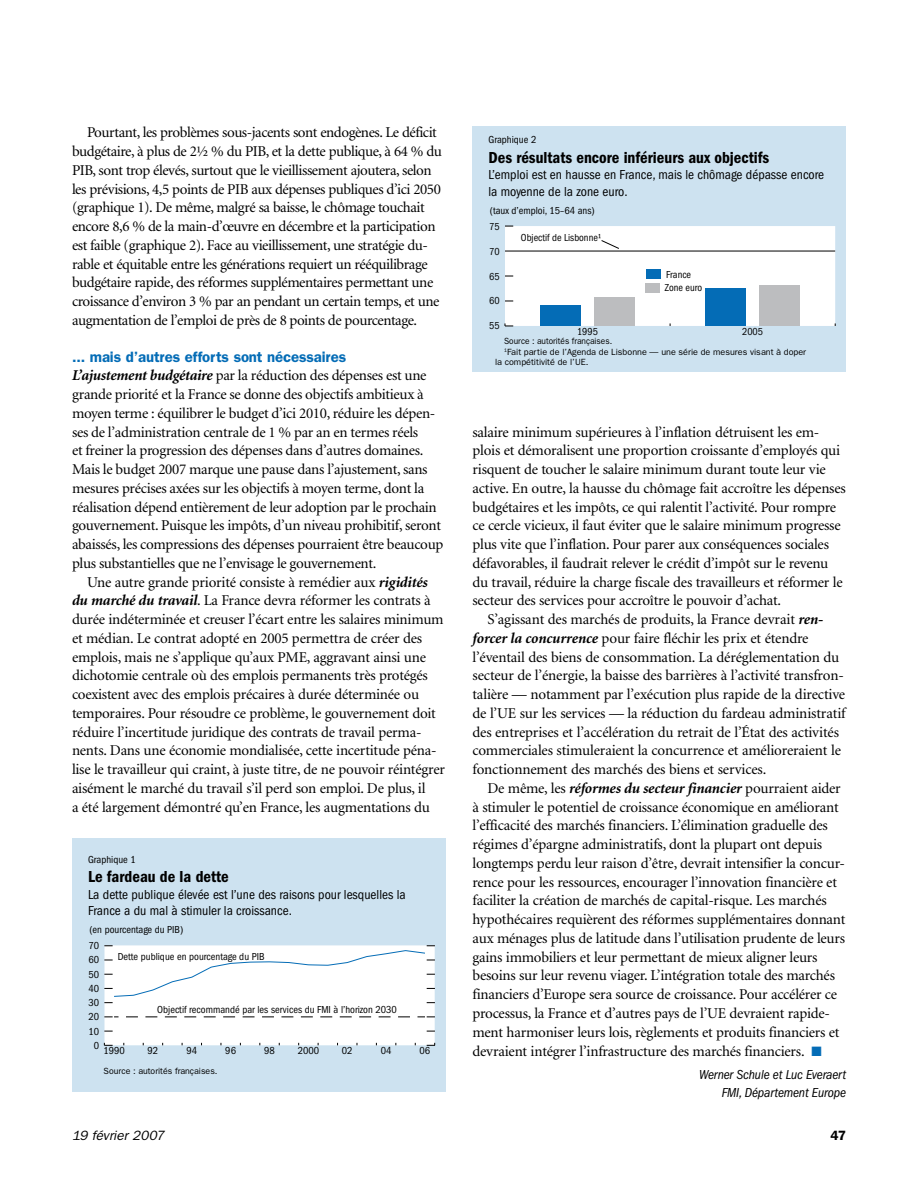
<style>
.page{position:relative;width:918px;height:1188px;background:#fff}
.page>*{position:absolute;margin:0;border:0;box-sizing:border-box;transform-origin:0 0}
.t1{font:600 condensed 16.5px "Franklin Gothic";color:#000}
.t2{font:15px/18.8px "Minion";letter-spacing:-.015em;color:#000}
.t3{font:600 15px "Franklin Gothic";letter-spacing:-.01em;color:#046cb6}
.t4{font:condensed 13.5px/16.5px "Franklin Gothic";color:#000}
.t5{font:italic condensed 13.5px/18px "Franklin Gothic";letter-spacing:-.01em;color:#000;text-align:right}
.t6{font:italic 13.5px "Franklin Gothic";letter-spacing:.005em;color:#000}
.t7{font:600 13.5px "Franklin Gothic";color:#000}
.t8{font:condensed 10.5px "Franklin Gothic";color:#000}
.t9{font:9px "Franklin Gothic";color:#000}
.t10{font:9px "Franklin Gothic";color:#000;scale:.93 1}
.s1{font-weight:700;font-style:italic}
.s2{color:#046cb6}
</style>
<div class="page">
<div style="left:72px;top:838px;width:374px;height:253px;background:#cde2f0"></div>
<svg style="left:104px;top:945px;width:332px;height:101px;background:#f9fafb"></svg>
<div style="left:472px;top:126px;width:374px;height:246px;background:#cde2f0"></div>
<svg style="left:505px;top:226px;width:331px;height:101px;background:#e2eaf0"></svg>
<p class="t2" style="left:72px;top:124px;width:372px;text-indent:15px">Pourtant, les problèmes sous-jacents sont endogènes. Le déficit budgétaire, à plus de 2½ % du PIB, et la dette publique, à 64 % du PIB, sont trop élevés, surtout que le vieillissement ajoutera, selon les prévisions, 4,5 points de PIB aux dépenses publiques d’ici 2050 (graphique 1). De même, malgré sa baisse, le chômage touchait encore 8,6 % de la main-d’œuvre en décembre et la participation est faible (graphique 2). Face au vieillissement, une stratégie du&shy;rable et équitable entre les générations requiert un rééquilibrage budgétaire rapide, des réformes supplémentaires permettant une croissance d’environ 3 % par an pendant un certain temps, et une augmentation de l’emploi de près de 8 points de pourcentage.</p>
<p class="t3" style="left:72px;top:347px;width:276px">... mais d’autres efforts sont nécessaires</p>
<p class="t2" style="left:72px;top:367px;width:373px"><span class="s1">L’ajustement budgétaire</span> par la réduction des dépenses est une grande priorité et la France se donne des objectifs ambitieux à moyen terme : équilibrer le budget d’ici 2010, réduire les dépen&shy;ses de l’administration centrale de 1 % par an en termes réels<br>et freiner la progression des dépenses dans d’autres domaines.<br>Mais le budget 2007 marque une pause dans l’ajustement, sans mesures précises axées sur les objectifs à moyen terme, dont la réalisation dépend entièrement de leur adoption par le prochain gouvernement. Puisque les impôts, d’un niveau prohibitif, seront abaissés, les compressions des dépenses pourraient être beaucoup plus substantielles que ne l’envisage le gouvernement.</p>
<p class="t2" style="left:72px;top:573px;width:374px;text-indent:15px">Une autre grande priorité consiste à remédier aux <span class="s1">rigidités du marché du travail</span>. La France devra réformer les contrats à durée indéterminée et creuser l’écart entre les salaires minimum et médian. Le contrat adopté en 2005 permettra de créer des emplois, mais ne s’applique qu’aux PME, aggravant ainsi une dichotomie centrale où des emplois permanents très protégés coexistent avec des emplois précaires à durée déterminée ou temporaires. Pour résoudre ce problème, le gouvernement doit réduire l’incertitude juridique des contrats de travail perma&shy;nents. Dans une économie mondialisée, cette incertitude péna&shy;lise le travailleur qui craint, à juste titre, de ne pouvoir réintégrer aisément le marché du travail s’il perd son emploi. De plus, il<br>a été largement démontré qu’en France, les augmentations du</p>
<p class="t8" style="left:88px;top:853px;width:49px">Graphique 1</p>
<p class="t1" style="left:88px;top:867px;width:142px">Le fardeau de la dette</p>
<p class="t4" style="left:88px;top:886px;width:319px">La dette publique élevée est l’une des raisons pour lesquelles la<br>France a du mal à stimuler la croissance.</p>
<p class="t8" style="left:89px;top:924px;width:96px">(en pourcentage du PIB)</p>
<p class="t8" style="left:88px;top:940px;width:12px">70</p>
<p class="t8" style="left:88px;top:954px;width:12px">60</p>
<p class="t8" style="left:88px;top:968px;width:12px">50</p>
<p class="t8" style="left:88px;top:983px;width:12px">40</p>
<p class="t8" style="left:88px;top:997px;width:12px">30</p>
<p class="t8" style="left:88px;top:1011px;width:12px">20</p>
<p class="t8" style="left:88px;top:1025px;width:12px">10</p>
<p class="t8" style="left:118px;top:951px;width:148px">Dette publique en pourcentage du PIB</p>
<p class="t8" style="left:157px;top:1004px;width:241px">Objectif recommandé par les services du FMI à l’horizon 2030</p>
<p class="t8" style="left:94px;top:1039px;width:7px">0</p>
<p class="t8" style="left:103px;top:1044px;width:23px">1990</p>
<p class="t8" style="left:148px;top:1044px;width:12px">92</p>
<p class="t8" style="left:186px;top:1044px;width:12px">94</p>
<p class="t8" style="left:225px;top:1044px;width:12px">96</p>
<p class="t8" style="left:264px;top:1044px;width:12px">98</p>
<p class="t8" style="left:298px;top:1044px;width:23px">2000</p>
<p class="t8" style="left:342px;top:1044px;width:12px">02</p>
<p class="t8" style="left:381px;top:1044px;width:12px">04</p>
<p class="t8" style="left:420px;top:1044px;width:12px">06</p>
<p class="t9" style="left:104px;top:1065px;width:115px">Source : autorités françaises.</p>
<p class="t8" style="left:489px;top:134px;width:49px">Graphique 2</p>
<p class="t1" style="left:489px;top:148px;width:282px">Des résultats encore inférieurs aux objectifs</p>
<p class="t4" style="left:489px;top:167px;width:337px">L’emploi est en hausse en France, mais le chômage dépasse encore la moyenne de la zone euro.</p>
<p class="t8" style="left:490px;top:204px;width:106px">(taux d’emploi, 15–64 ans)</p>
<p class="t8" style="left:489px;top:220px;width:12px">75</p>
<p class="t8" style="left:489px;top:245px;width:12px">70</p>
<p class="t8" style="left:489px;top:270px;width:12px">65</p>
<p class="t8" style="left:489px;top:295px;width:12px">60</p>
<p class="t8" style="left:489px;top:320px;width:12px">55</p>
<p class="t8" style="left:521px;top:231px;width:82px">Objectif de Lisbonne¹</p>
<p class="t8" style="left:666px;top:268px;width:27px">France</p>
<p class="t8" style="left:665px;top:282px;width:39px">Zone euro</p>
<p class="t8" style="left:577px;top:325px;width:23px">1995</p>
<p class="t8" style="left:742px;top:325px;width:23px">2005</p>
<p class="t10" style="left:504px;top:336px;width:118px">Source : autorités françaises.</p>
<p class="t9" style="left:504px;top:346px;width:304px"><sup>1</sup>Fait partie de l’Agenda de Lisbonne — une série de mesures visant à doper</p>
<p class="t9" style="left:495px;top:357px;width:95px">la compétitivité de l’UE.</p>
<p class="t2" style="left:472px;top:423px;width:375px">salaire minimum supérieures à l’inflation détruisent les em&shy;plois et démoralisent une proportion croissante d’employés qui risquent de toucher le salaire minimum durant toute leur vie active. En outre, la hausse du chômage fait accroître les dépenses budgétaires et les impôts, ce qui ralentit l’activité. Pour rompre ce cercle vicieux, il faut éviter que le salaire minimum progresse plus vite que l’inflation. Pour parer aux conséquences sociales défavorables, il faudrait relever le crédit d’impôt sur le revenu du travail, réduire la charge fiscale des travailleurs et réformer le secteur des services pour accroître le pouvoir d’achat.</p>
<p class="t2" style="left:472px;top:611px;width:375px;text-indent:15px">S’agissant des marchés de produits, la France devrait <span class="s1">ren&shy;forcer la concurrence</span> pour faire fléchir les prix et étendre l’éventail des biens de consommation. La déréglementation du secteur de l’énergie, la baisse des barrières à l’activité transfron&shy;talière — notamment par l’exécution plus rapide de la directive de l’UE sur les services — la réduction du fardeau administratif des entreprises et l’accélération du retrait de l’État des activités commerciales stimuleraient la concurrence et amélioreraient le fonctionnement des marchés des biens et services.</p>
<p class="t2" style="left:472px;top:779px;width:375px;text-indent:15px">De même, les <span class="s1">réformes du secteur financier</span> pourraient aider à stimuler le potentiel de croissance économique en améliorant l’efficacité des marchés financiers. L’élimination graduelle des régimes d’épargne administratifs, dont la plupart ont depuis longtemps perdu leur raison d’être, devrait intensifier la concur&shy;rence pour les ressources, encourager l’innovation financière et faciliter la création de marchés de capital-risque. Les marchés hypothécaires requièrent des réformes supplémentaires donnant aux ménages plus de latitude dans l’utilisation prudente de leurs gains immobiliers et leur permettant de mieux aligner leurs besoins sur leur revenu viager. L’intégration totale des marchés financiers d’Europe sera source de croissance. Pour accélérer ce processus, la France et d’autres pays de l’UE devraient rapide&shy;ment harmoniser leurs lois, règlements et produits financiers et devraient intégrer l’infrastructure des marchés financiers. <span class="s2">■</span></p>
<p class="t5" style="left:699px;top:1065px;width:148px">Werner Schule et Luc Everaert<br>FMI, Département Europe</p>
<p class="t6" style="left:72px;top:1127px;width:94px">19 février 2007</p>
<p class="t7" style="left:830px;top:1127px;width:17px">47</p>
</div>
